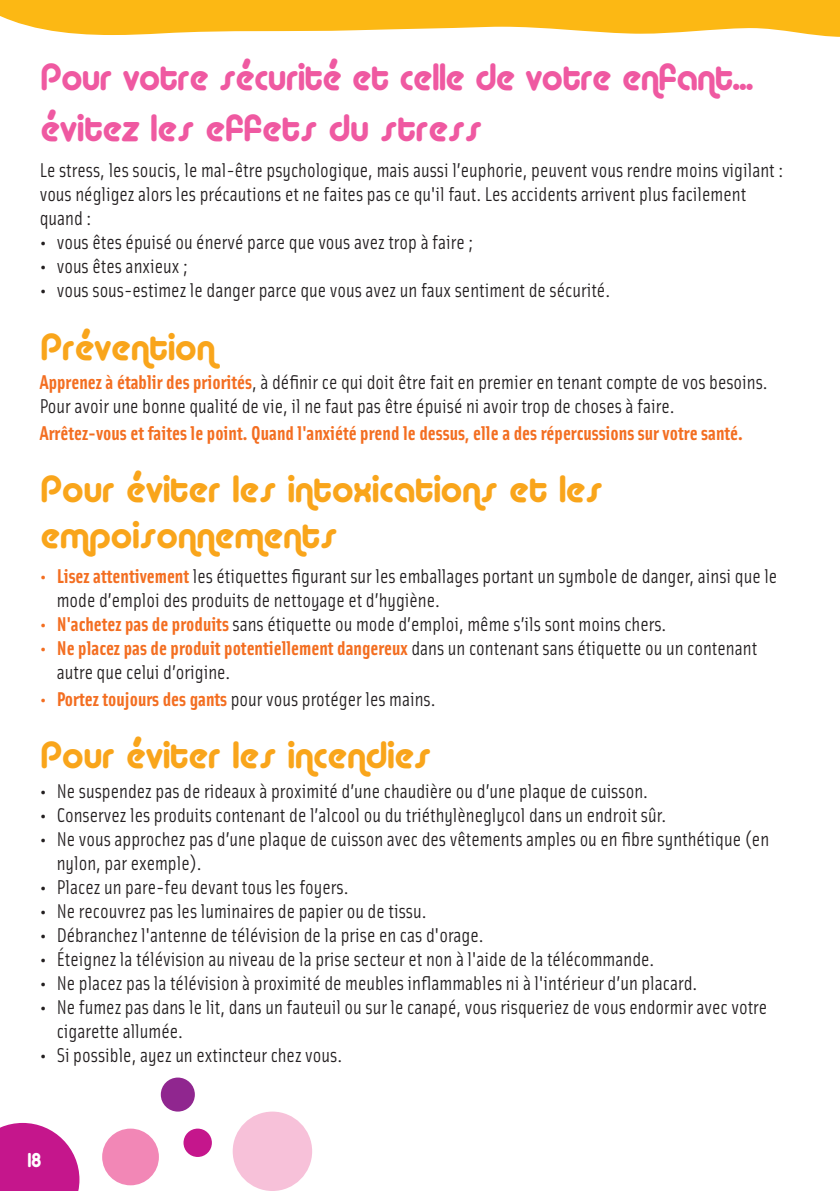
<style>
.page{position:relative;width:840px;height:1191px;background:#fff}
.page>*{position:absolute;margin:0;border:0;box-sizing:border-box;transform-origin:0 0}
.t1{font:38px/45.6px "Alba";color:#f9a51b}
.t2{font:38px "Alba";letter-spacing:-.01em;color:#ef59a1}
.t3{font:20px/24px "Solex OT";color:#231f20}
.t4{font:700 20px "Solex OT";color:#f36e21}
.t5{font:20px "Alba";color:#fff}
.s1{font-weight:700;color:#f36e21}
.s2{color:#f36e21}
</style>
<div class="page">
<svg style="left:0;top:0;width:840px;height:37px"></svg>
<svg style="left:0;top:1123px;width:79px;height:68px;background:#cc349a"></svg>
<div style="left:102px;top:1128px;width:57px;height:57px;background:#f287b6;border-radius:50%"></div>
<div style="left:232px;top:1111px;width:80px;height:80px;background:#f7c1d9;border-radius:50%"></div>
<div style="left:161px;top:1077px;width:34px;height:34px;background:#90268f;border-radius:50%"></div>
<div style="left:183px;top:1128px;width:29px;height:29px;background:#c5168c;border-radius:50%"></div>
<p class="t2" style="left:40px;top:54px;width:713px">Pour votre sécurité et celle de votre enfant...</p>
<p class="t2" style="left:40px;top:106px;width:443px">évitez les effets du stress</p>
<p class="t3" style="left:40px;top:157px;width:744px">Le stress, les soucis, le mal-être psychologique, mais aussi l’euphorie, peuvent vous rendre moins vigilant : vous négligez alors les précautions et ne faites pas ce qu'il faut. Les accidents arrivent plus facilement quand :</p>
<p class="t3" style="left:40px;top:229px;width:435px">• vous êtes épuisé ou énervé parce que vous avez trop à faire ;</p>
<p class="t3" style="left:40px;top:253px;width:149px">• vous êtes anxieux ;</p>
<p class="t3" style="left:40px;top:277px;width:571px">• vous sous-estimez le danger parce que vous avez un faux sentiment de sécurité.</p>
<p class="t1" style="left:40px;top:323px;width:176px">Prévention</p>
<p class="t3" style="left:40px;top:369px;width:729px"><span class="s1">Apprenez à établir des priorités</span>, à définir ce qui doit être fait en premier en tenant compte de vos besoins.</p>
<p class="t3" style="left:40px;top:393px;width:636px">Pour avoir une bonne qualité de vie, il ne faut pas être épuisé ni avoir trop de choses à faire.</p>
<p class="t4" style="left:40px;top:419px;width:704px">Arrêtez-vous et faites le point. Quand l'anxiété prend le dessus, elle a des répercussions sur votre santé.</p>
<p class="t1" style="left:40px;top:466px;width:563px">Pour éviter les intoxications et les empoisonnements</p>
<p class="t3" style="left:57px;top:563px;width:721px;text-indent:-17px"><span class="s2">•</span> <span class="s1">Lisez attentivement</span> les étiquettes figurant sur les emballages portant un symbole de danger, ainsi que le mode d’emploi des produits de nettoyage et d’hygiène.</p>
<p class="t3" style="left:40px;top:611px;width:628px"><span class="s2">•</span> <span class="s1">N'achetez pas de produits</span> sans étiquette ou mode d’emploi, même s’ils sont moins chers.</p>
<p class="t3" style="left:57px;top:635px;width:701px;text-indent:-17px"><span class="s2">•</span> <span class="s1">Ne placez pas de produit potentiellement dangereux</span> dans un contenant sans étiquette ou un contenant autre que celui d’origine.</p>
<p class="t3" style="left:40px;top:686px;width:397px"><span class="s2">•</span> <span class="s1">Portez toujours des gants</span> pour vous protéger les mains.</p>
<p class="t1" style="left:40px;top:732px;width:392px">Pour éviter les incendies</p>
<p class="t3" style="left:40px;top:778px;width:609px">• Ne suspendez pas de rideaux à proximité d’une chaudière ou d’une plaque de cuisson.</p>
<p class="t3" style="left:40px;top:802px;width:627px">• Conservez les produits contenant de l’alcool ou du triéthylèneglycol dans un endroit sûr.</p>
<p class="t3" style="left:57px;top:826px;width:713px;text-indent:-17px">• Ne vous approchez pas d’une plaque de cuisson avec des vêtements amples ou en fibre synthétique (en nylon, par exemple).</p>
<p class="t3" style="left:40px;top:874px;width:310px">• Placez un pare-feu devant tous les foyers.</p>
<p class="t3" style="left:40px;top:898px;width:388px">• Ne recouvrez pas les luminaires de papier ou de tissu.</p>
<p class="t3" style="left:40px;top:922px;width:445px">• Débranchez l'antenne de télévision de la prise en cas d'orage.</p>
<p class="t3" style="left:40px;top:946px;width:615px">• Éteignez la télévision au niveau de la prise secteur et non à l'aide de la télécommande.</p>
<p class="t3" style="left:40px;top:970px;width:658px">• Ne placez pas la télévision à proximité de meubles inflammables ni à l'intérieur d’un placard.</p>
<p class="t3" style="left:57px;top:994px;width:711px;text-indent:-17px">• Ne fumez pas dans le lit, dans un fauteuil ou sur le canapé, vous risqueriez de vous endormir avec votre cigarette allumée.</p>
<p class="t3" style="left:40px;top:1042px;width:304px">• Si possible, ayez un extincteur chez vous.</p>
<p class="t5" style="left:27px;top:1148px;width:15px">18</p>
</div>
